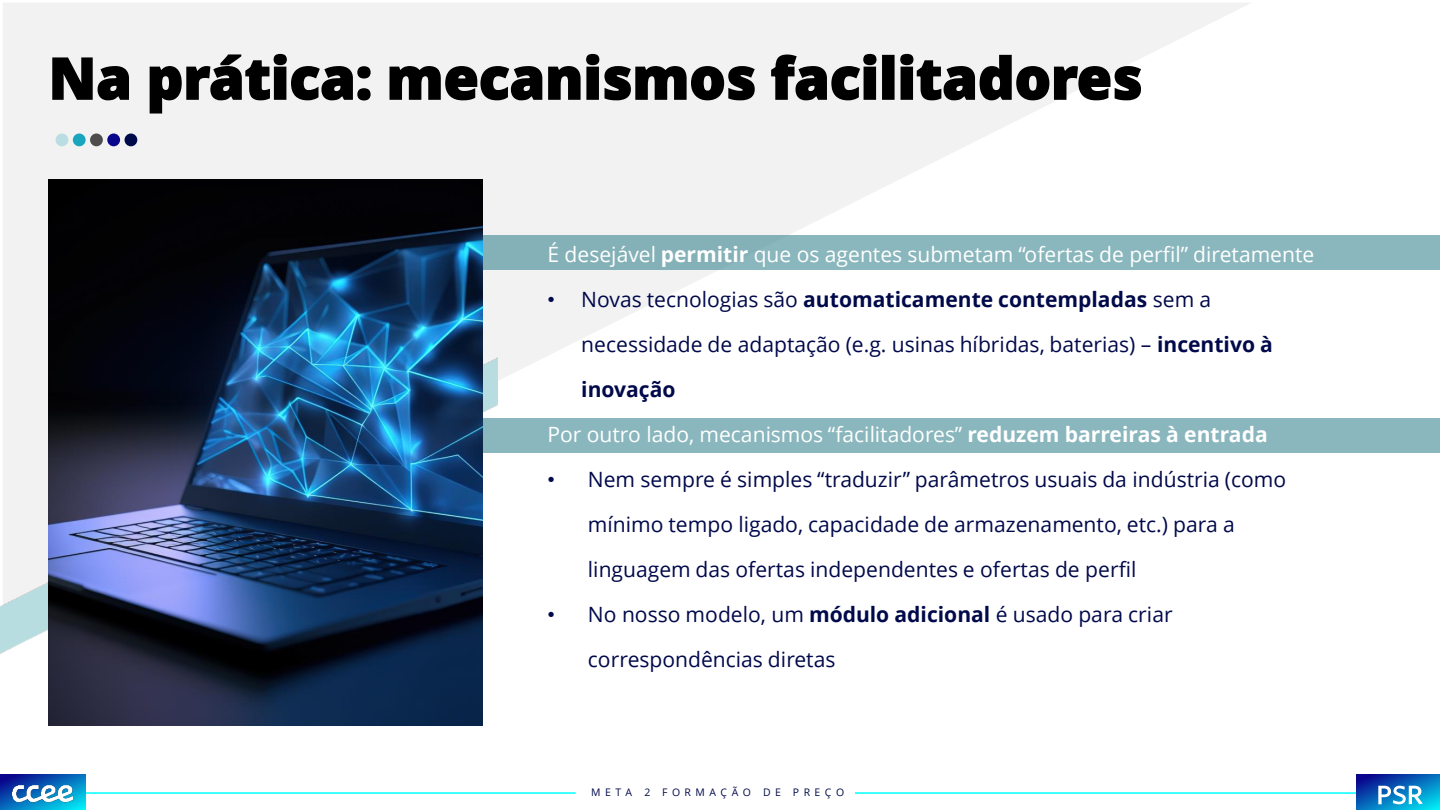
<style>
.page{position:relative;width:1440px;height:810px;background:#fff}
.page>*{position:absolute;margin:0;border:0;box-sizing:border-box;transform-origin:0 0}
.t1{font:800 57px "Open Sans";color:#000}
.t2{font:21.15px "Open Sans";color:#00094a}
.t3{font:21px/45px "Open Sans";color:#00094a}
.t4{font:21px "Open Sans";color:#fff}
.t5{font:700 21px "Open Sans";color:#00094a}
.t6{font:10.5px "Open Sans";letter-spacing:.43em;color:#00094a}
.s1{font-weight:700}
.s2{font-family:"Arial";font-weight:400}
.s3{font-weight:400}
.s4{font-family:"Arial"}
</style>
<div class="page">
<svg style="left:3px;top:3px;width:1249px;height:450px;fill:#f2f2f2"></svg>
<img style="left:0;top:354px;width:497px;height:306px">
<hr style="left:855px;top:792px;width:513px;height:2px;background:#0ff">
<svg style="left:1356px;top:775px;width:84px;height:35px"></svg>
<svg style="left:1378px;top:786px;width:45px;height:18px"></svg>
<hr style="left:62px;top:792px;width:514px;height:2px;background:#0ff">
<svg style="left:0;top:775px;width:86px;height:35px"></svg>
<img style="left:8px;top:782px;width:70px;height:26px">
<div style="left:56px;top:134px;width:12px;height:12px;background:#b9dde2;border-radius:50%"></div>
<div style="left:73px;top:134px;width:13px;height:12px;background:#19a5be;border-radius:50%"></div>
<div style="left:90px;top:134px;width:13px;height:12px;background:#4d4d4d;border-radius:50%"></div>
<div style="left:107px;top:134px;width:13px;height:12px;background:#09068d;border-radius:50%"></div>
<div style="left:125px;top:134px;width:12px;height:12px;background:#00094a;border-radius:50%"></div>
<div style="left:483px;top:418px;width:957px;height:34px;background:#8ab7bd"></div>
<div style="left:483px;top:235px;width:957px;height:35px;background:#8ab7bd"></div>
<img style="left:49px;top:179px;width:434px;height:546px">
<svg style="left:51px;top:57px;width:79px;height:44px"></svg>
<svg style="left:149px;top:53px;width:223px;height:61px"></svg>
<svg style="left:389px;top:53px;width:367px;height:48px"></svg>
<svg style="left:770px;top:53px;width:107px;height:48px"></svg>
<div style="left:882px;top:55px;width:13px;height:45px;border:2px solid #000"></div>
<svg style="left:899px;top:53px;width:243px;height:48px"></svg>
<h1 class="t1" style="left:49px;top:35px;width:1095px">Na prática: mecanismos facilitadores</h1>
<p class="t4" style="left:547px;top:240px;width:768px">É desejável <span class="s1">permitir</span> que os agentes submetam “ofertas de perfil” diretamente</p>
<p class="t5" style="left:547px;top:284px;width:665px"><span class="s2">•</span> <span class="s3">Novas tecnologias são</span> automaticamente contempladas <span class="s3">sem a</span></p>
<p class="t3" style="left:581px;top:321px;width:693px">necessidade de adaptação (e.g. usinas híbridas, baterias) – <span class="s1">incentivo à</span></p>
<p class="t5" style="left:581px;top:375px;width:96px">inovação</p>
<p class="t4" style="left:547px;top:420px;width:722px">Por outro lado, mecanismos “facilitadores” <span class="s1">reduzem barreiras à entrada</span></p>
<p class="t3" style="left:547px;top:456px;width:740px"><span class="s4">•</span> Nem sempre é simples “traduzir” parâmetros usuais da indústria (como</p>
<p class="t2" style="left:588px;top:510px;width:648px">mínimo tempo ligado, capacidade de armazenamento, etc.) para a</p>
<p class="t3" style="left:588px;top:546px;width:550px">linguagem das ofertas independentes e ofertas de perfil</p>
<p class="t3" style="left:588px;top:591px;width:586px;text-indent:-40px"><span class="s4">•</span> No nosso modelo, um <span class="s1">módulo adicional</span> é usado para criar correspondências diretas</p>
<p class="t6" style="left:591px;top:785px;width:254px">META 2 FORMAÇÃO DE PREÇO</p>
</div>
